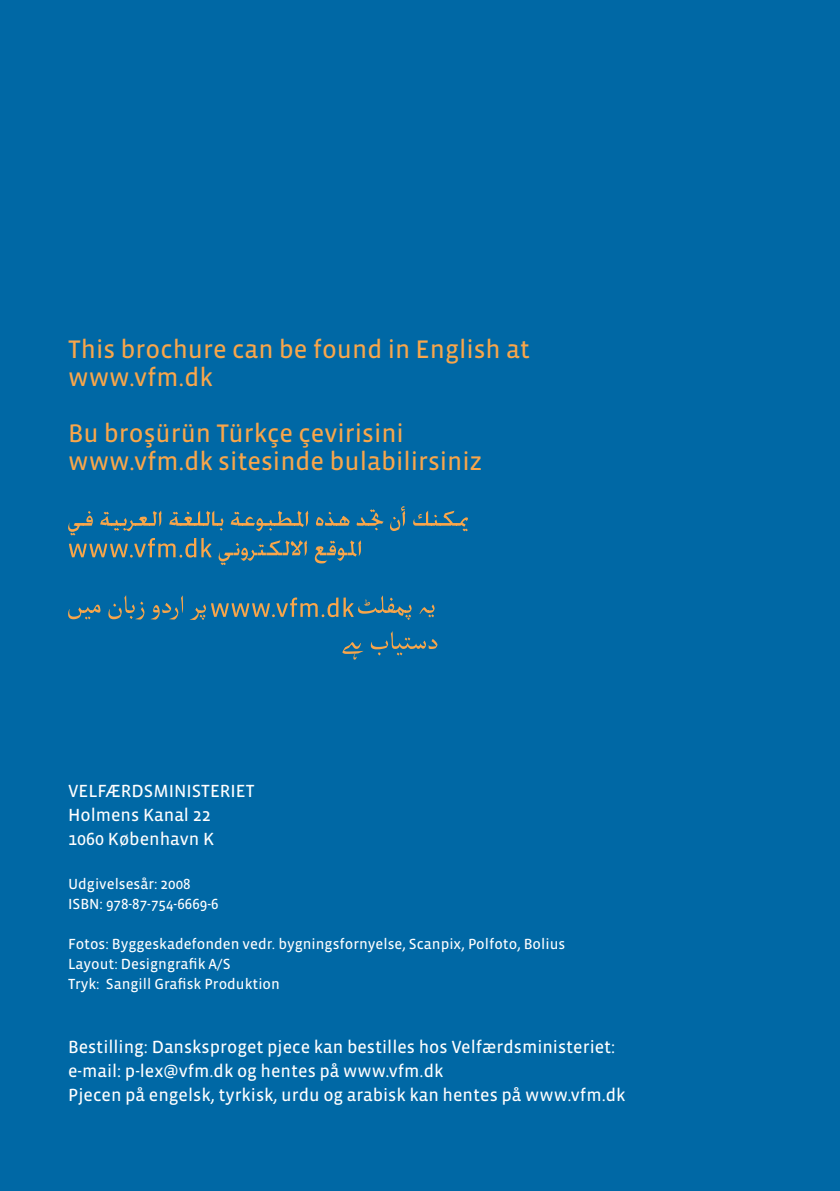
<style>
.page{position:relative;width:840px;height:1191px;background:#fff}
.page>*{position:absolute;margin:0;border:0;box-sizing:border-box;transform-origin:0 0}
.t1{font:26px/28px "Vista Sans OTCE";color:#f9a64a}
.t2{font:18px/24px "Vista Sans OTCE";color:#fff}
.t3{font:15px/20px "Vista Sans OTCE";color:#fff}
</style>
<div class="page">
<div style="left:0;top:0;width:839px;height:1191px;background:#0068a5"></div>
<svg style="left:68px;top:506px;width:399px;height:59px"></svg>
<svg style="left:342px;top:642px;width:21px;height:17px"></svg>
<svg style="left:370px;top:631px;width:67px;height:24px"></svg>
<svg style="left:68px;top:595px;width:366px;height:25px"></svg>
<h1 class="t1" style="left:68px;top:336px;width:463px">This brochure can be found in English at www.vfm.dk</h1>
<h1 class="t1" style="left:68px;top:420px;width:415px">Bu broşürün Türkçe çevirisini www.vfm.dk sitesinde bulabilirsiniz</h1>
<p class="t2" style="left:68px;top:779px;width:188px">Velfærdsmi nisteri et<br>Holmens Kanal 22<br>1060 København K</p>
<p class="t3" style="left:68px;top:874px;width:152px">U dgivelsesår: 2008<br>ISBN : 978-87-754-6669-6</p>
<p class="t3" style="left:68px;top:934px;width:498px">Fotos: Byggeskadefonden vedr. bygningsfornyelse, Scanpix, Polfoto, Bolius<br>Layout: Designgrafik A/S<br>Tryk: Sangill Grafisk Produktion</p>
<p class="t2" style="left:68px;top:1035px;width:558px">Bestilling: Dansksproget pjece kan bestilles hos Velfærdsministeriet: e-mail: p-lex@vfm.dk og hentes på www.vfm.dk<br>Pjecen på engelsk, tyrkisk, urdu og arabisk kan hentes på www.vfm.dk</p>
</div>
